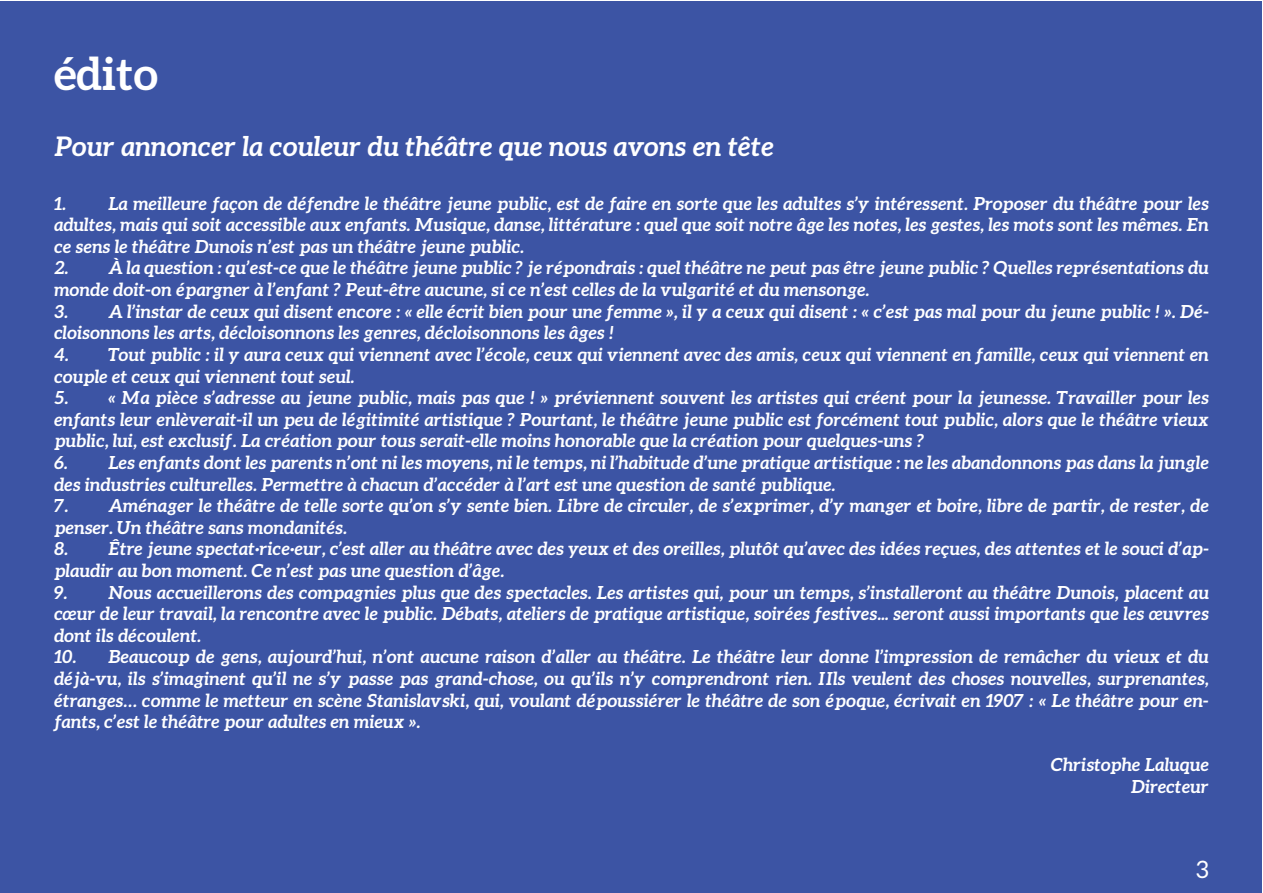
<style>
.page{position:relative;width:1263px;height:893px;background:#fff}
.page>*{position:absolute;margin:0;border:0;box-sizing:border-box;transform-origin:0 0}
.t1{font:700 45px "Aleo";color:#fff}
.t2{font:italic 700 27px "Aleo";color:#fff}
.t3{font:24px "Aleo";color:#fff}
.t4{font:italic 700 18px/21.6px "Aleo";color:#fff}
</style>
<div class="page">
<div style="left:1px;top:1px;width:1261px;height:891px;background:#3c54a4"></div>
<h1 class="t1" style="left:54px;top:48px;width:106px">édito</h1>
<h2 class="t2" style="left:54px;top:130px;width:721px">Pour annoncer la couleur du théâtre que nous avons en tête</h2>
<p class="t4" style="left:54px;top:192px;width:1156px;text-align:justify">1. La meilleure façon de défendre le théâtre jeune public, est de faire en sorte que les adultes s’y intéressent. Proposer du théâtre pour les adultes, mais qui soit accessible aux enfants. Musique, danse, littérature : quel que soit notre âge les notes, les gestes, les mots sont les mêmes. En ce sens le théâtre Dunois n’est pas un théâtre jeune public.</p>
<p class="t4" style="left:54px;top:257px;width:1156px">2. À la question : qu’est-ce que le théâtre jeune public ? je répondrais : quel théâtre ne peut pas être jeune public ? Quelles représentations du monde doit-on épargner à l’enfant ? Peut-être aucune, si ce n’est celles de la vulgarité et du mensonge.</p>
<p class="t4" style="left:54px;top:300px;width:1156px">3. A l’instar de ceux qui disent encore : « elle écrit bien pour une femme », il y a ceux qui disent : « c’est pas mal pour du jeune public ! ». Dé&shy;cloisonnons les arts, décloisonnons les genres, décloisonnons les âges !</p>
<p class="t4" style="left:54px;top:343px;width:1156px">4. Tout public : il y aura ceux qui viennent avec l’école, ceux qui viennent avec des amis, ceux qui viennent en famille, ceux qui viennent en couple et ceux qui viennent tout seul.</p>
<p class="t4" style="left:54px;top:386px;width:1156px;text-align:justify">5. « Ma pièce s’adresse au jeune public, mais pas que ! » préviennent souvent les artistes qui créent pour la jeunesse. Travailler pour les enfants leur enlèverait-il un peu de légitimité artistique ? Pourtant, le théâtre jeune public est forcément tout public, alors que le théâtre vieux public, lui, est exclusif. La création pour tous serait-elle moins honorable que la création pour quelques-uns ?</p>
<p class="t4" style="left:54px;top:451px;width:1156px">6. Les enfants dont les parents n’ont ni les moyens, ni le temps, ni l’habitude d’une pratique artistique : ne les abandonnons pas dans la jungle des industries culturelles. Permettre à chacun d’accéder à l’art est une question de santé publique.</p>
<p class="t4" style="left:54px;top:494px;width:1156px">7. Aménager le théâtre de telle sorte qu’on s’y sente bien. Libre de circuler, de s’exprimer, d’y manger et boire, libre de partir, de rester, de penser. Un théâtre sans mondanités.</p>
<p class="t4" style="left:54px;top:538px;width:1156px">8. Être jeune spectat·rice·eur, c’est aller au théâtre avec des yeux et des oreilles, plutôt qu’avec des idées reçues, des attentes et le souci d’ap&shy;plaudir au bon moment. Ce n’est pas une question d’âge.</p>
<p class="t4" style="left:54px;top:581px;width:1156px;text-align:justify">9. Nous accueillerons des compagnies plus que des spectacles. Les artistes qui, pour un temps, s’installeront au théâtre Dunois, placent au cœur de leur travail, la rencontre avec le public. Débats, ateliers de pratique artistique, soirées festives... seront aussi importants que les œuvres dont ils découlent.</p>
<p class="t4" style="left:54px;top:646px;width:1156px;text-align:justify">10. Beaucoup de gens, aujourd’hui, n’ont aucune raison d’aller au théâtre. Le théâtre leur donne l’impression de remâcher du vieux et du déjà-vu, ils s’imaginent qu’il ne s’y passe pas grand-chose, ou qu’ils n’y comprendront rien. IIls veulent des choses nouvelles, surprenantes, étranges… comme le metteur en scène Stanislavski, qui, voulant dépoussiérer le théâtre de son époque, écrivait en 1907 : « Le théâtre pour en&shy;fants, c’est le théâtre pour adultes en mieux ».</p>
<p class="t4" style="left:1051px;top:754px;width:160px;text-align:right">Christophe Laluque<br>Directeur</p>
<h3 class="t3" style="left:1196px;top:856px;width:14px">3</h3>
</div>
